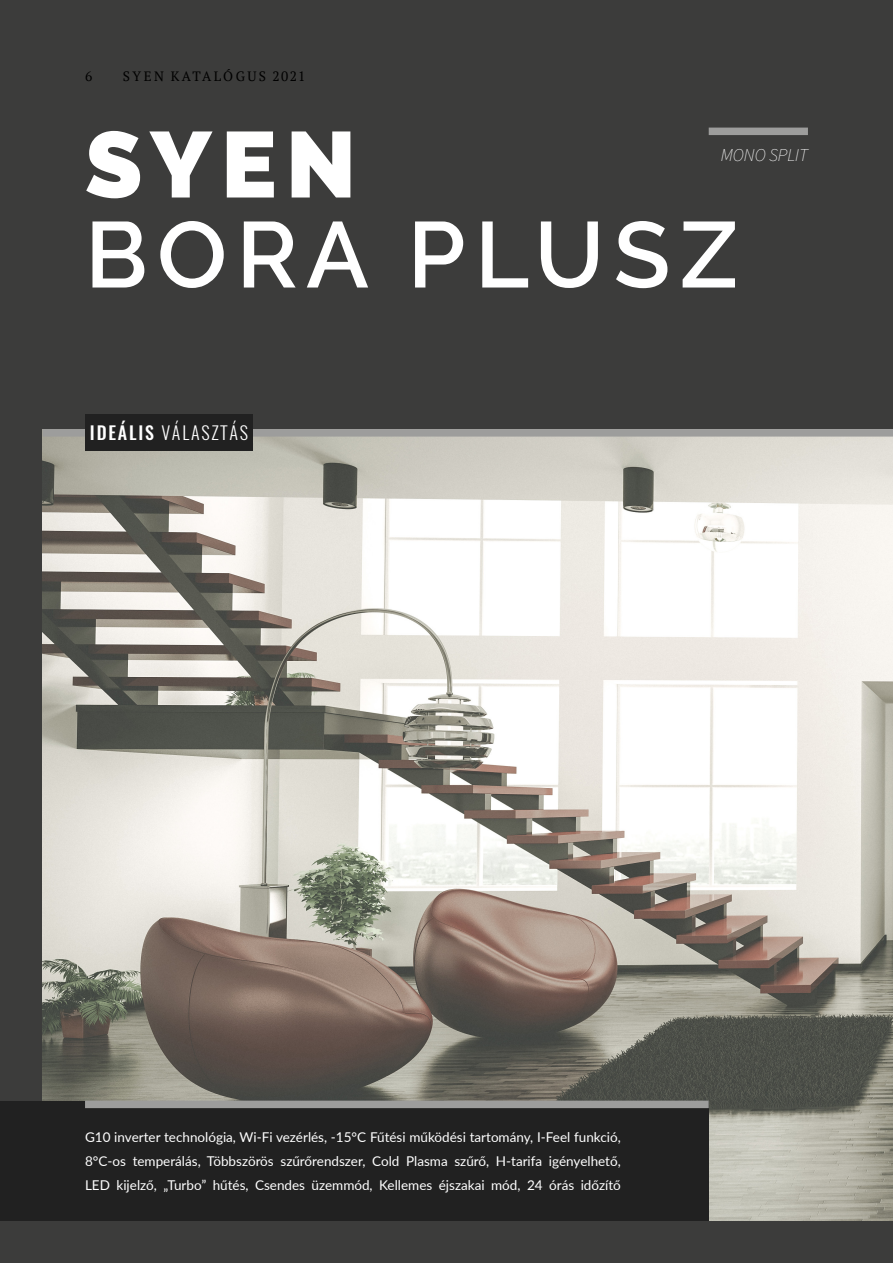
<style>
.page{position:relative;width:893px;height:1263px;background:#3c3c3b}
.page>*{position:absolute;margin:0;border:0;box-sizing:border-box;transform-origin:0 0}
.Titles{font:600 93px "Raleway";letter-spacing:.1em;color:#fff}
.Titles-2{font:900 93px "Raleway";color:#fff}
.t1{font:300 18px "Oswald";letter-spacing:.1em;color:#fff}
.t2{font:italic 200 18px "Source Sans Pro";color:#fff}
.t3{font:13.5px "Lato";color:#fff}
.t4{font:13.5px "PT Serif";letter-spacing:.17em;color:#000}
.s1{font-weight:500}
</style>
<div class="page">
<img style="left:43px;top:437px;width:850px;height:783px">
<div style="left:0;top:1100px;width:709px;height:120px;background:#212121"></div>
<div style="left:85px;top:1100px;width:624px;height:8px;background:#9d9d9c"></div>
<div style="left:43px;top:429px;width:850px;height:8px;background:#9d9d9c"></div>
<div style="left:709px;top:128px;width:99px;height:7px;background:#9d9d9c"></div>
<div style="left:85px;top:414px;width:168px;height:37px;background:#212121"></div>
<p class="t4" style="left:85px;top:68px;width:9px">6</p>
<p class="t4" style="left:123px;top:68px;width:184px">SYEN KATALÓGUS 2021</p>
<p class="Titles-2" style="left:85px;top:111px;width:273px">SYEN</p>
<p class="Titles" style="left:85px;top:201px;width:655px">BORA PLUSZ</p>
<p class="t2" style="left:721px;top:144px;width:89px">MONO SPLIT</p>
<p class="t1" style="left:90px;top:420px;width:160px"><span class="s1">IDEÁLIS</span> VÁLASZTÁS</p>
<p class="t3" style="left:85px;top:1127px;width:537px">G10 inverter technológia, Wi-Fi vezérlés, -15°C Fűtési működési tartomány, I-Feel funkció,</p>
<p class="t3" style="left:85px;top:1151px;width:537px">8°C-os temperálás, Többszörös szűrőrendszer, Cold Plasma szűrő, H-tarifa igényelhető,</p>
<p class="t3" style="left:85px;top:1175px;width:537px">LED kijelző, „Turbo” hűtés, Csendes üzemmód, Kellemes éjszakai mód, 24 órás időzítő</p>
</div>
